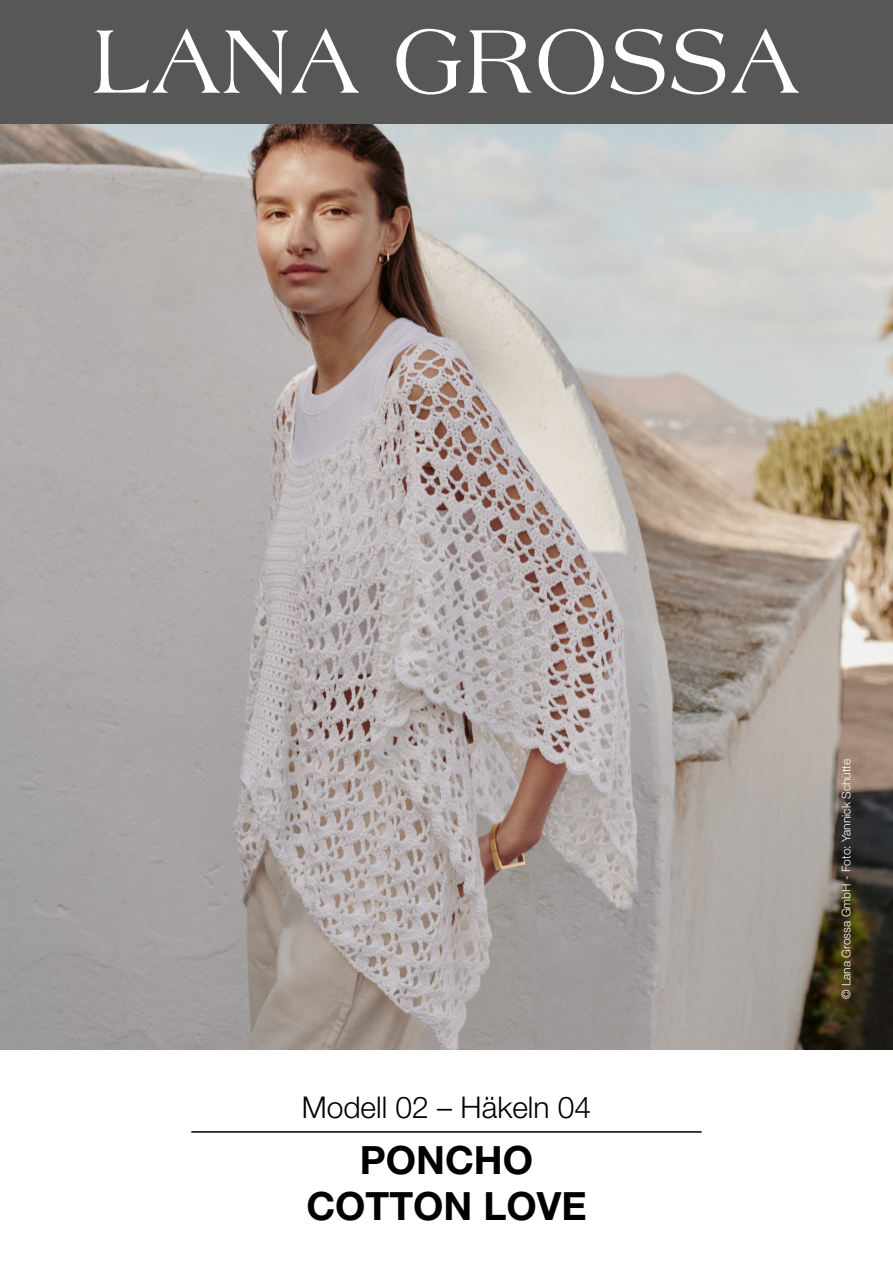
<style>
.page{position:relative;width:893px;height:1263px;background:#fff}
.page>*{position:absolute;margin:0;border:0;box-sizing:border-box;transform-origin:0 0}
.t1{font:700 39px/46.8px "Helvetica Neue LT";color:#000;text-align:center}
.t2{font:300 30px "Helvetica Neue LT";color:#000}
.t3{font:300 12px "Helvetica Neue LT";color:#fff}
</style>
<div class="page">
<img style="left:0;top:123px;width:893px;height:927px">
<div style="left:0;top:0;width:893px;height:123px;background:#575756"></div>
<svg style="left:94px;top:29px;width:705px;height:66px"></svg>
<hr style="left:191px;top:1131px;width:511px;height:2px;background:#000">
<h2 class="t2" style="left:302px;top:1088px;width:291px">Modell 02 – Häkeln 04</h2>
<h1 class="t1" style="left:306px;top:1135px;width:282px">PONCHO<br>COTTON LOVE</h1>
<p class="t3" style="left:839px;top:999px;width:242px;rotate:-90deg">© Lana Grossa GmbH - Foto: Yannick Schütte</p>
</div>
